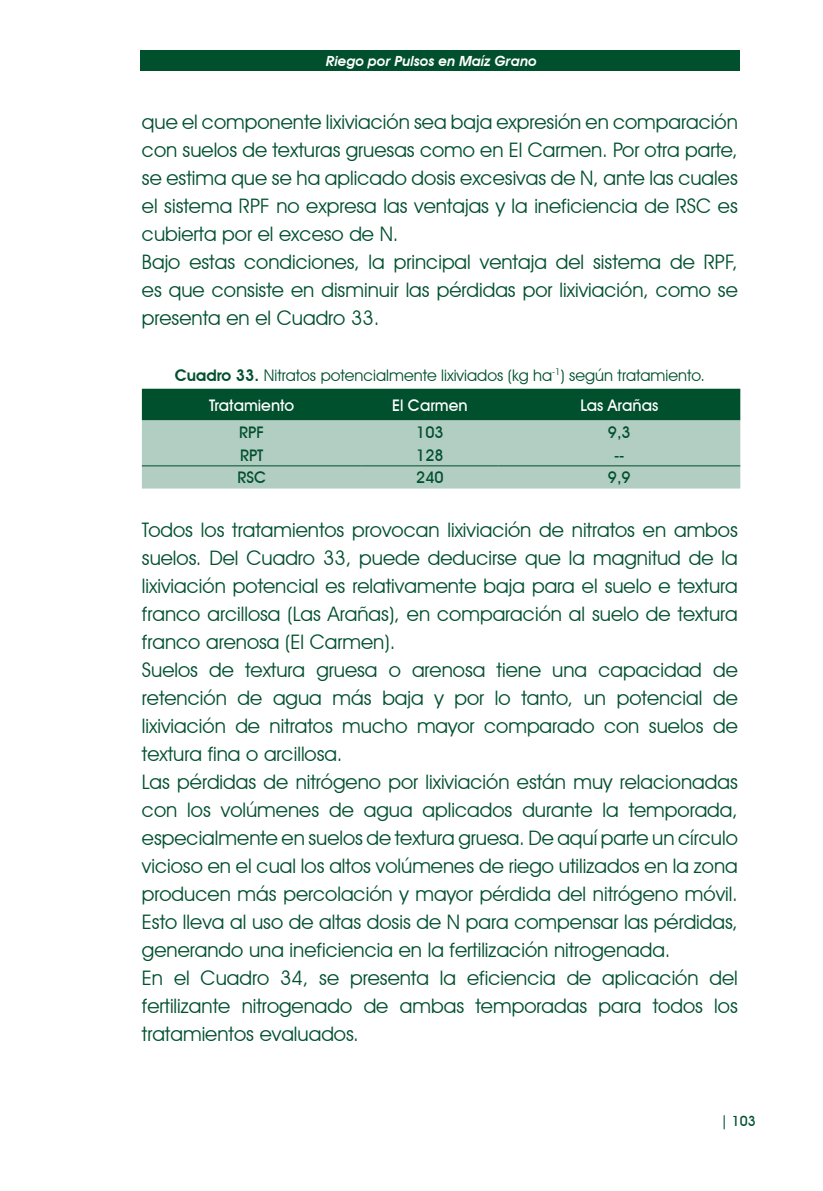
<style>
.page{position:relative;width:823px;height:1191px;background:#fff}
.page>*{position:absolute;margin:0;border:0;box-sizing:border-box;transform-origin:0 0}
.t1{font:20px/28px "Avant Garde IT Cby BT";color:#00502e;text-align:justify}
.t2{font:16px "Avant Garde IT Cby BT";color:#00502e}
.t3{font:500 16px "Avant Garde IT Cby BT";color:#fff}
.t4{font:500 16px "Avant Garde IT Cby BT";color:#00502e}
.t5{font:italic 600 14px "Avant Garde IT Cby BT";color:#fff}
.t6{font:500 14px "Avant Garde IT Cby BT";color:#00502e}
.s1{font-weight:600}
</style>
<div class="page">
<div style="left:140px;top:51px;width:599px;height:20px;background:#00502e"></div>
<div style="left:142px;top:389px;width:597px;height:31px;background:#00502e"></div>
<div style="left:142px;top:420px;width:597px;height:68px;background:#b2cdc2"></div>
<hr style="left:142px;top:465px;width:219px;height:1px;background:#00502e">
<hr style="left:361px;top:465px;width:137px;height:1px;background:#00502e">
<hr style="left:498px;top:465px;width:241px;height:1px;background:#00502e">
<p class="t5" style="left:326px;top:52px;width:212px">Riego por Pulsos en Maíz Grano</p>
<p class="t1" style="left:142px;top:107px;width:597px">que el componente lixiviación sea baja expresión en comparación con suelos de texturas gruesas como en El Carmen. Por otra parte, se estima que se ha aplicado dosis excesivas de N, ante las cuales el sistema RPF no expresa las ventajas y la ineficiencia de RSC es cubierta por el exceso de N.</p>
<p class="t1" style="left:142px;top:247px;width:597px">Bajo estas condiciones, la principal ventaja del sistema de RPF, es que consiste en disminuir las pérdidas por lixiviación, como se presenta en el Cuadro 33.</p>
<p class="t2" style="left:174px;top:365px;width:531px"><span class="s1">Cuadro 33.</span> Nitratos potencialmente lixiviados (kg ha<sup>-1</sup>) según tratamiento.</p>
<p class="t3" style="left:209px;top:395px;width:87px">Tratamiento</p>
<p class="t3" style="left:392px;top:395px;width:77px">El Carmen</p>
<p class="t3" style="left:580px;top:395px;width:79px">Las Arañas</p>
<p class="t4" style="left:239px;top:422px;width:26px">RPF</p>
<p class="t4" style="left:416px;top:422px;width:29px">103</p>
<p class="t4" style="left:607px;top:422px;width:24px">9,3</p>
<p class="t4" style="left:240px;top:445px;width:25px">RPT</p>
<p class="t4" style="left:416px;top:445px;width:29px">128</p>
<p class="t4" style="left:613px;top:445px;width:12px">--</p>
<p class="t4" style="left:237px;top:468px;width:30px">RSC</p>
<p class="t4" style="left:416px;top:468px;width:29px">240</p>
<p class="t4" style="left:607px;top:468px;width:24px">9,9</p>
<p class="t1" style="left:142px;top:515px;width:597px">Todos los tratamientos provocan lixiviación de nitratos en ambos suelos. Del Cuadro 33, puede deducirse que la magnitud de la lixiviación potencial es relativamente baja para el suelo e textura franco arcillosa (Las Arañas), en comparación al suelo de textura franco arenosa (El Carmen).</p>
<p class="t1" style="left:142px;top:655px;width:597px">Suelos de textura gruesa o arenosa tiene una capacidad de retención de agua más baja y por lo tanto, un potencial de lixiviación de nitratos mucho mayor comparado con suelos de textura fina o arcillosa.</p>
<p class="t1" style="left:142px;top:767px;width:597px">Las pérdidas de nitrógeno por lixiviación están muy relacionadas con los volúmenes de agua aplicados durante la temporada, especialmente en suelos de textura gruesa. De aquí parte un círculo vicioso en el cual los altos volúmenes de riego utilizados en la zona producen más percolación y mayor pérdida del nitrógeno móvil.<br>Esto lleva al uso de altas dosis de N para compensar las pérdidas, generando una ineficiencia en la fertilización nitrogenada.</p>
<p class="t1" style="left:142px;top:963px;width:597px">En el Cuadro 34, se presenta la eficiencia de aplicación del fertilizante nitrogenado de ambas temporadas para todos los tratamientos evaluados.</p>
<p class="t6" style="left:720px;top:1113px;width:37px">| 103</p>
</div>
